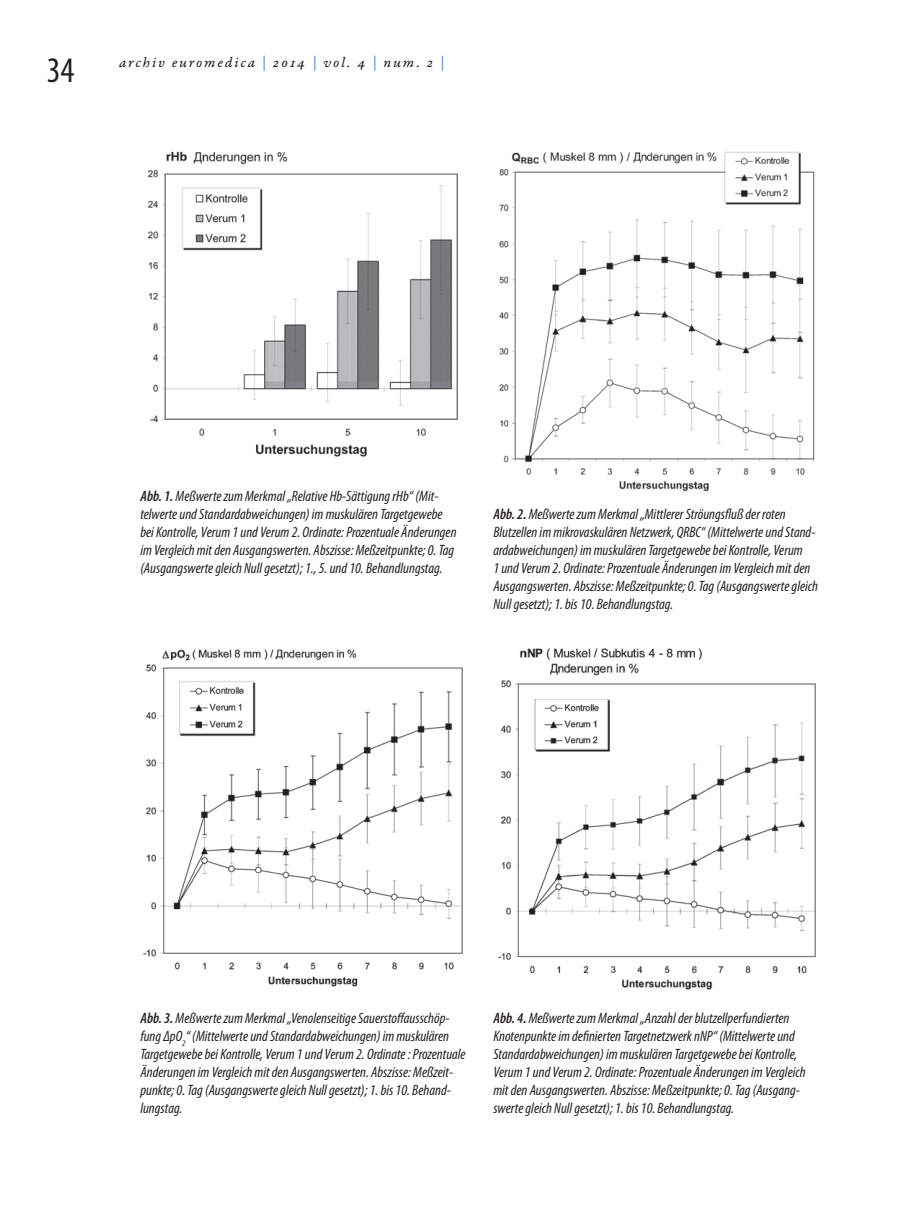
<style>
.page{position:relative;width:906px;height:1217px;background:#fff}
.page>*{position:absolute;margin:0;border:0;box-sizing:border-box;transform-origin:0 0}
.t1{font:condensed 36px "Myriad Pro";color:#231f20}
.t2{font:italic condensed 15px/18px "Myriad Pro";color:#231f20}
.t3{font:15px "Garamond Premr Pro It Capt";letter-spacing:.12em;color:#231f20}
.s1{color:#5090cc}
.s2{font-weight:600}
</style>
<div class="page">
<img style="left:148px;top:151px;width:310px;height:306px">
<img style="left:499px;top:151px;width:316px;height:340px">
<img style="left:143px;top:649px;width:320px;height:337px">
<img style="left:498px;top:648px;width:318px;height:341px">
<h1 class="t1" style="left:47px;top:49px;width:29px">34</h1>
<p class="t3" style="left:119px;top:53px;width:327px">archiv euromedica <span class="s1">|</span> 2014 <span class="s1">|</span> vol. 4 <span class="s1">|</span> num. 2 <span class="s1">|</span></p>
<p class="t2" style="left:140px;top:486px;width:318px"><span class="s2">Abb. 1.</span> Meßwerte zum Merkmal „Relative Hb-Sättigung rHb“ (Mit&shy;telwerte und Standardabweichungen) im muskulären Targetgewebe bei Kontrolle, Verum 1 und Verum 2. Ordinate: Prozentuale Änderungen im Vergleich mit den Ausgangswerten. Abszisse: Meßzeitpunkte; 0. Tag (Ausgangswerte gleich Null gesetzt); 1., 5. und 10. Behandlungstag.</p>
<p class="t2" style="left:493px;top:504px;width:326px"><span class="s2">Abb. 2.</span> Meßwerte zum Merkmal „Mittlerer Ströungsfluß der roten Blutzellen im mikrovaskulären Netzwerk, QRBC“ (Mittelwerte und Stand&shy;ardabweichungen) im muskulären Targetgewebe bei Kontrolle, Verum<br>1 und Verum 2. Ordinate: Prozentuale Änderungen im Vergleich mit den Ausgangswerten. Abszisse: Meßzeitpunkte; 0. Tag (Ausgangswerte gleich Null gesetzt); 1. bis 10. Behandlungstag.</p>
<p class="t2" style="left:140px;top:1008px;width:327px"><span class="s2">Abb. 3.</span> Meßwerte zum Merkmal „Venolenseitige Sauerstoffausschöp&shy;fung ΔpO<sub>2</sub>“ (Mittelwerte und Standardabweichungen) im muskulären Targetgewebe bei Kontrolle, Verum 1 und Verum 2. Ordinate : Prozentuale Änderungen im Vergleich mit den Ausgangswerten. Abszisse: Meßzeit&shy;punkte; 0. Tag (Ausgangswerte gleich Null gesetzt); 1. bis 10. Behand&shy;lungstag.</p>
<p class="t2" style="left:493px;top:1008px;width:314px"><span class="s2">Abb. 4.</span> Meßwerte zum Merkmal „Anzahl der blutzellperfundierten Knotenpunkte im definierten Targetnetzwerk nNP“ (Mittelwerte und Standardabweichungen) im muskulären Targetgewebe bei Kontrolle, Verum 1 und Verum 2. Ordinate: Prozentuale Änderungen im Vergleich mit den Ausgangswerten. Abszisse: Meßzeitpunkte; 0. Tag (Ausgang&shy;swerte gleich Null gesetzt); 1. bis 10. Behandlungstag.</p>
</div>
